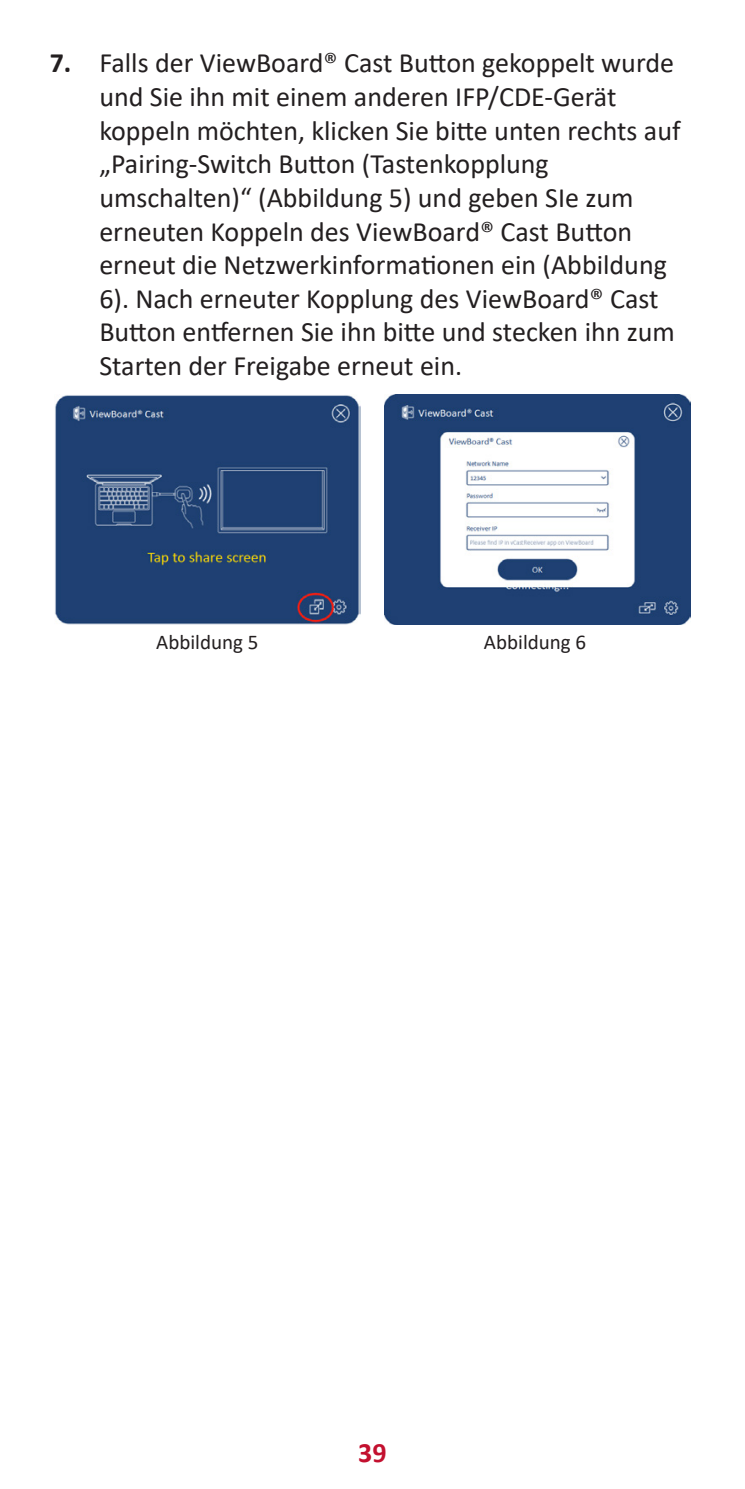
<style>
.page{position:relative;width:745px;height:1489px;background:#fff}
.page>*{position:absolute;margin:0;border:0;box-sizing:border-box;transform-origin:0 0}
.t1{font:28px/33.6px "Calibri";color:#231f20}
.t2{font:700 28px "Calibri";color:#c3102f}
.Body{font:21px "Calibri";color:#231f20}
.s1{font-weight:700}
</style>
<div class="page">
<img style="left:55px;top:395px;width:305px;height:229px">
<img style="left:384px;top:395px;width:306px;height:230px">
<p class="t1" style="left:99px;top:46px;width:582px;text-indent:-50px"><span class="s1">7.</span> Falls der ViewBoard® Cast Button gekoppelt wurde und Sie ihn mit einem anderen IFP/CDE-Gerät koppeln möchten, klicken Sie bitte unten rechts auf „Pairing-Switch Button (Tastenkopplung umschalten)“ (Abbildung 5) und geben SIe zum erneuten Koppeln des ViewBoard® Cast Button erneut die Netzwerkinformationen ein (Abbildung 6). Nach erneuter Kopplung des ViewBoard® Cast Button entfernen Sie ihn bitte und stecken ihn zum Starten der Freigabe erneut ein.</p>
<p class="Body" style="left:156px;top:627px;width:104px">Abbildung 5</p>
<p class="Body" style="left:483px;top:627px;width:104px">Abbildung 6</p>
<p class="t2" style="left:358px;top:1432px;width:30px">39</p>
</div>
